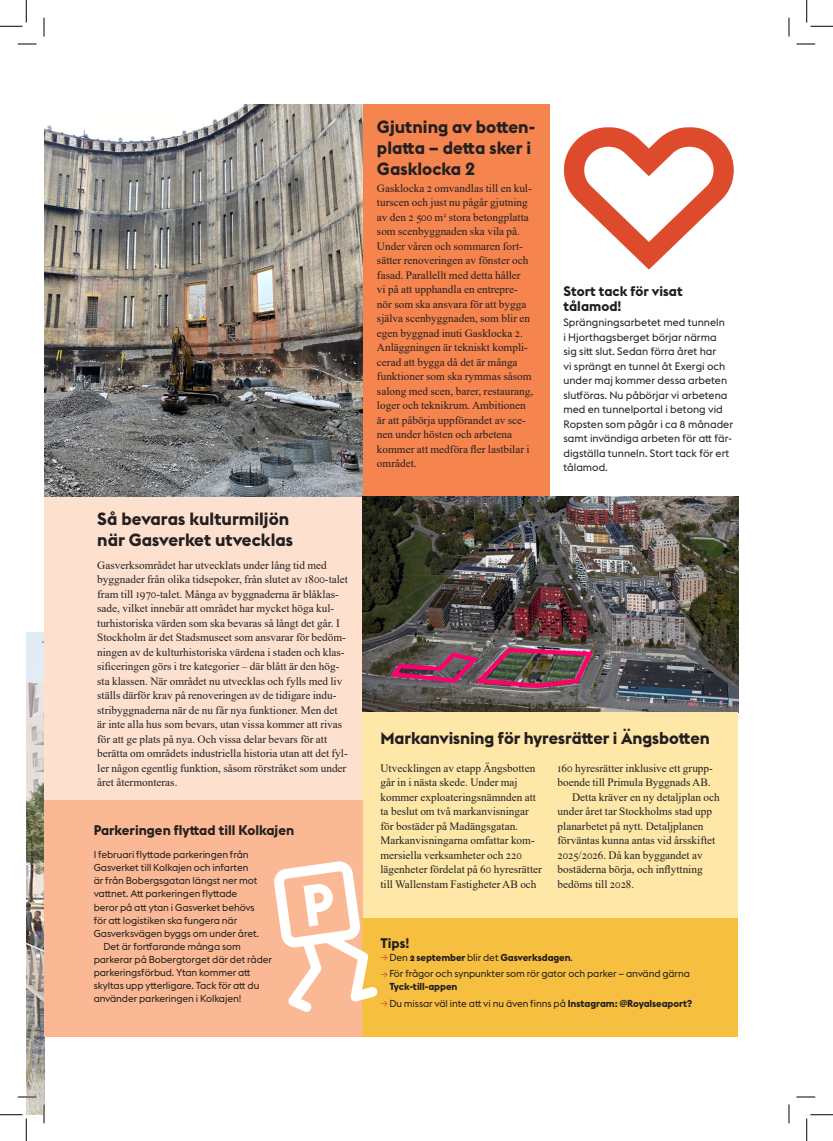
<style>
.page{position:relative;width:833px;height:1141px;background:#fff}
.page>*{position:absolute;margin:0;border:0;box-sizing:border-box;transform-origin:0 0}
.t1{font:700 17.5px/21px "Stockholm Type";color:#231f20}
.t2{font:700 16.88px "Stockholm Type";letter-spacing:-.005em;color:#231f20}
.t3{font:700 13.75px/15.5px "Stockholm Type";color:#231f20}
.t4{font:11.25px/14.5px "Times New Roman";color:#231f20}
.t5{font:10.62px/14.5px "Stockholm Type";color:#231f20}
.t6{font:10px/13.1px "Stockholm Type";letter-spacing:-.01em;color:#231f20}
.t7{font:700 10px "Stockholm Type";letter-spacing:-.01em;color:#231f20}
.s1{font-weight:400;font-size:9.38px;color:#c84f38}
.s2{font-weight:400}
.s3{font-size:9.38px;color:#c84f38}
.s4{font-weight:700}
</style>
<div class="page">
<img style="left:26px;top:632px;width:18px;height:482px">
<div style="left:44px;top:496px;width:318px;height:304px;background:#fde0ce"></div>
<img style="left:44px;top:104px;width:318px;height:392px">
<img style="left:564px;top:127px;width:169px;height:143px">
<div style="left:362px;top:104px;width:187px;height:392px;background:#f5844e"></div>
<img style="left:362px;top:496px;width:375px;height:216px">
<div style="left:362px;top:712px;width:375px;height:206px;background:#ffe7a7"></div>
<div style="left:44px;top:800px;width:318px;height:236px;background:#fab994"></div>
<div style="left:362px;top:918px;width:375px;height:118px;background:#f6bf40"></div>
<svg style="left:274px;top:861px;width:104px;height:150px"></svg>
<svg style="left:18px;top:43px;width:18px;height:2px"></svg>
<svg style="left:796px;top:43px;width:18px;height:2px"></svg>
<svg style="left:18px;top:1096px;width:18px;height:1px"></svg>
<svg style="left:796px;top:1096px;width:18px;height:1px"></svg>
<svg style="left:43px;top:18px;width:2px;height:18px"></svg>
<svg style="left:43px;top:1104px;width:2px;height:19px"></svg>
<svg style="left:788px;top:18px;width:1px;height:18px"></svg>
<svg style="left:788px;top:1104px;width:1px;height:19px"></svg>
<svg style="left:0;top:0;width:27px;height:27px"></svg>
<svg style="left:0;top:1114px;width:27px;height:26px"></svg>
<svg style="left:806px;top:0;width:26px;height:27px"></svg>
<svg style="left:806px;top:1114px;width:26px;height:26px"></svg>
<h1 class="t1" style="left:97px;top:507px;width:197px">Så bevaras kulturmiljön när Gasverket utvecklas</h1>
<p class="t4" style="left:97px;top:557px;width:252px">Gasverksområdet har utvecklats under lång tid med byggnader från olika tidsepoker, från slutet av 1800-talet fram till 1970-talet. Många av byggnaderna är blåklas&shy;sade, vilket innebär att området har mycket höga kul&shy;turhistoriska värden som ska bevaras så långt det går. I Stockholm är det Stadsmuseet som ansvarar för bedöm&shy;ningen av de kulturhistoriska värdena i staden och klas&shy;sificeringen görs i tre kategorier – där blått är den hög&shy;sta klassen. När området nu utvecklas och fylls med liv ställs därför krav på renoveringen av de tidigare indu&shy;stribyggnaderna när de nu får nya funktioner. Men det är inte alla hus som bevars, utan vissa kommer att rivas för att ge plats på nya. Och vissa delar bevars för att berätta om områdets industriella historia utan att det fyl&shy;ler någon egentlig funktion, såsom rörstråket som under året återmonteras.</p>
<p class="t3" style="left:94px;top:822px;width:202px">Parkeringen flyttad till Kolkajen</p>
<p class="t6" style="left:94px;top:847px;width:156px">I februari flyttade parkeringen från</p>
<p class="t6" style="left:94px;top:860px;width:156px">Gasverket till Kolkajen och infarten</p>
<p class="t6" style="left:94px;top:873px;width:165px">är från Bobergsgatan längst ner mot</p>
<p class="t6" style="left:94px;top:886px;width:145px">vattnet. Att parkeringen flyttade</p>
<p class="t6" style="left:94px;top:899px;width:162px">beror på att ytan i Gasverket behövs</p>
<p class="t6" style="left:94px;top:913px;width:145px">för att logistiken ska fungera när</p>
<p class="t6" style="left:94px;top:926px;width:167px">Gasverksvägen byggs om under året.</p>
<p class="t6" style="left:103px;top:939px;width:139px">Det är fortfarande många som</p>
<p class="t6" style="left:94px;top:952px;width:180px">parkerar på Bobergtorget där det råder</p>
<p class="t6" style="left:94px;top:965px;width:158px">parkeringsförbud. Ytan kommer att</p>
<p class="t6" style="left:94px;top:978px;width:167px">skyltas upp ytterligare. Tack för att du</p>
<p class="t6" style="left:94px;top:991px;width:149px">använder parkeringen i Kolkajen!</p>
<h1 class="t1" style="left:377px;top:115px;width:160px">Gjutning av botten&shy;platta – detta sker i<br>Gasklocka 2</h1>
<p class="t4" style="left:377px;top:180px;width:158px">Gasklocka 2 omvandlas till en kul&shy;turscen och just nu pågår gjutning av den 2 500 m<sup>2</sup> stora betongplatta som scenbyggnaden ska vila på.<br>Under våren och sommaren fort&shy;sätter renoveringen av fönster och fasad. Parallellt med detta håller<br>vi på att upphandla en entrepre&shy;nör som ska ansvara för att bygga själva scenbyggnaden, som blir en egen byggnad inuti Gasklocka 2.<br>Anläggningen är tekniskt kompli&shy;cerad att bygga då det är många funktioner som ska rymmas såsom salong med scen, barer, restaurang, loger och teknikrum. Ambitionen är att påbörja uppförandet av sce&shy;nen under hösten och arbetena kommer att medföra fler lastbilar i området.</p>
<p class="t3" style="left:563px;top:283px;width:121px">Stort tack för visat tålamod!</p>
<p class="t5" style="left:563px;top:314px;width:171px">Sprängningsarbetet med tunneln<br>i Hjorthagsberget börjar närma<br>sig sitt slut. Sedan förra året har<br>vi sprängt en tunnel åt Exergi och under maj kommer dessa arbeten slutföras. Nu påbörjar vi arbetena med en tunnelportal i betong vid<br>Ropsten som pågår i ca 8 månader samt invändiga arbeten för att fär&shy;digställa tunneln. Stort tack för ert tålamod.</p>
<h2 class="t2" style="left:380px;top:726px;width:330px">Markanvisning för hyresrätter i Ängsbotten</h2>
<p class="t4" style="left:380px;top:760px;width:163px">Utvecklingen av etapp Ängsbotten går in i nästa skede. Under maj kommer exploateringsnämnden att ta beslut om två markanvisningar för bostäder på Madängsgatan.<br>Markanvisningarna omfattar kom&shy;mersiella verksamheter och 220 lägenheter fördelat på 60 hyresrätter till Wallenstam Fastigheter AB och</p>
<p class="t4" style="left:557px;top:760px;width:157px">160 hyresrätter inklusive ett grupp-</p>
<p class="t4" style="left:557px;top:775px;width:155px">boende till Primula Byggnads AB.</p>
<p class="t4" style="left:571px;top:789px;width:149px">Detta kräver en ny detaljplan och</p>
<p class="t4" style="left:557px;top:804px;width:156px">under året tar Stockholms stad upp</p>
<p class="t4" style="left:557px;top:818px;width:147px">planarbetet på nytt. Detaljplanen</p>
<p class="t4" style="left:557px;top:833px;width:159px">förväntas kunna antas vid årsskiftet</p>
<p class="t4" style="left:557px;top:847px;width:146px">2025/2026. Då kan byggandet av</p>
<p class="t4" style="left:557px;top:862px;width:146px">bostäderna börja, och inflyttning</p>
<p class="t4" style="left:557px;top:876px;width:78px">bedöms till 2028.</p>
<p class="t3" style="left:380px;top:934px;width:30px">Tips!</p>
<p class="t7" style="left:380px;top:950px;width:194px"><span class="s1">→</span> <span class="s2">Den</span> 2 september <span class="s2">blir det</span> Gasverksdagen<span class="s2">.</span></p>
<p class="t6" style="left:389px;top:966px;width:302px;text-indent:-9px"><span class="s3">→</span> För frågor och synpunkter som rör gator och parker – använd gärna<br><span class="s4">Tyck-till-appen</span></p>
<p class="t6" style="left:380px;top:995px;width:313px"><span class="s3">→</span> Du missar väl inte att vi nu även finns på <span class="s4">Instagram: @Royalseaport?</span></p>
</div>
